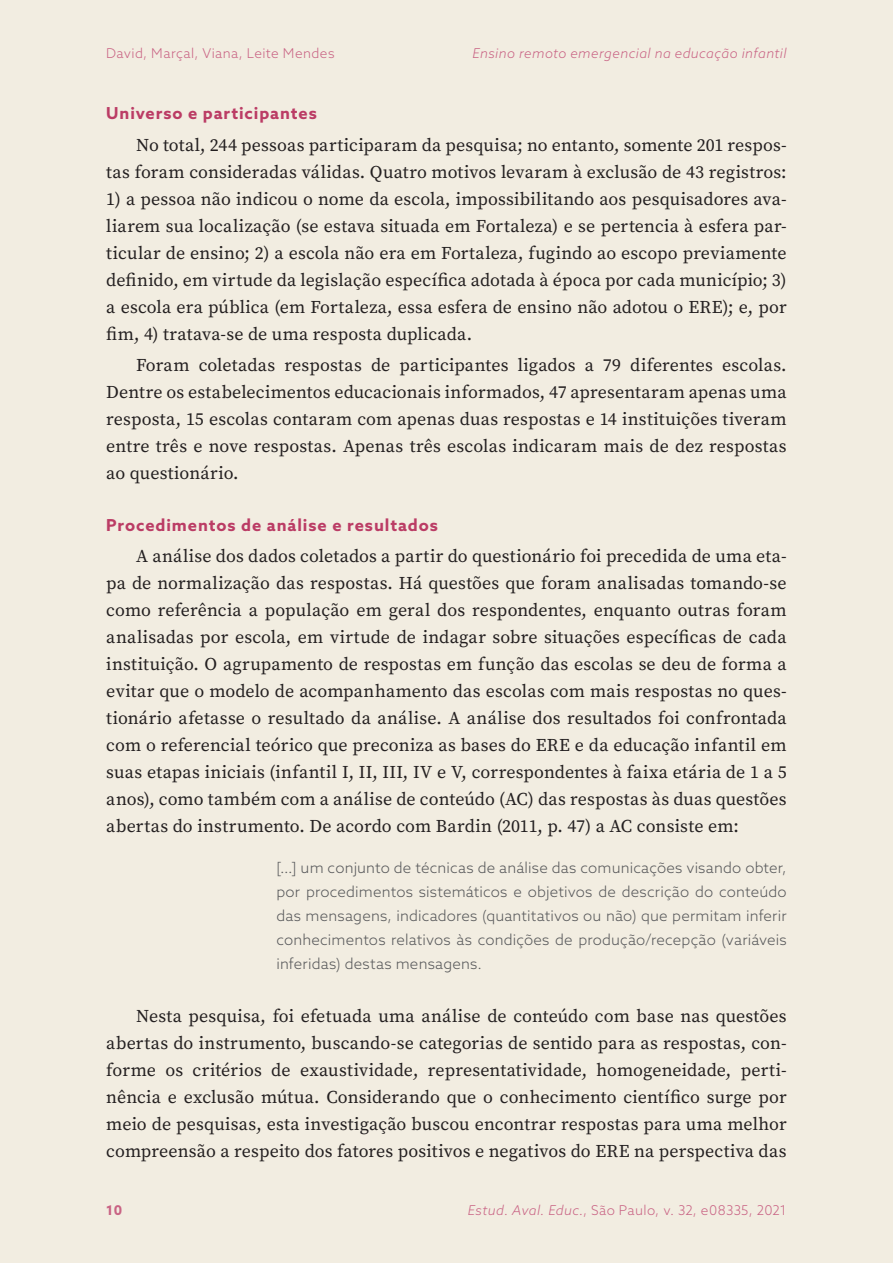
<style>
.page{position:relative;width:893px;height:1263px;background:#f2ede1}
.page>*{position:absolute;margin:0;border:0;box-sizing:border-box;transform-origin:0 0}
.t1{font:18px/27px "Source Serif Variable";letter-spacing:.01em;color:#231f20;text-align:justify}
.subtitulo2{font:700 16.5px "Azo Sans";letter-spacing:.055em;color:#bb3c65}
.citacao{font:300 15px/24px "Azo Sans";letter-spacing:.01em;color:#57585a;text-align:justify}
.t2{font:300 13.5px "Azo Sans";letter-spacing:.03em;color:#c96384}
.t3{font:italic 300 13.5px "Azo Sans";letter-spacing:.03em;color:#c96384}
.t4{font:700 13.5px "Azo Sans";color:#c96384}
.s1{font-style:italic}
</style>
<div class="page">
<p class="t2" style="left:106px;top:45px;width:230px">David, Marçal, Viana, Leite Mendes</p>
<p class="t3" style="left:472px;top:45px;width:316px">Ensino remoto emergencial na educação infantil</p>
<p class="subtitulo2" style="left:106px;top:103px;width:212px">Universo e participantes</p>
<p class="t1" style="left:106px;top:131px;width:682px;text-align:right">No total, 244 pessoas participaram da pesquisa; no entanto, somente 201 respos-<br>tas foram consideradas válidas. Quatro motivos levaram à exclusão de 43 registros:</p>
<p class="t1" style="left:106px;top:185px;width:682px">1) a pessoa não indicou o nome da escola, impossibilitando aos pesquisadores ava&shy;liarem sua localização (se estava situada em Fortaleza) e se pertencia à esfera par&shy;ticular de ensino; 2) a escola não era em Fortaleza, fugindo ao escopo previamente definido, em virtude da legislação específica adotada à época por cada município; 3) a escola era pública (em Fortaleza, essa esfera de ensino não adotou o ERE); e, por fim, 4) tratava-se de uma resposta duplicada.</p>
<p class="t1" style="left:106px;top:351px;width:682px;text-indent:30px">Foram coletadas respostas de participantes ligados a 79 diferentes escolas.<br>Dentre os estabelecimentos educacionais informados, 47 apresentaram apenas uma resposta, 15 escolas contaram com apenas duas respostas e 14 instituições tiveram entre três e nove respostas. Apenas três escolas indicaram mais de dez respostas ao questionário.</p>
<p class="subtitulo2" style="left:106px;top:514px;width:333px">Procedimentos de análise e resultados</p>
<p class="t1" style="left:106px;top:543px;width:682px;text-indent:30px">A análise dos dados coletados a partir do questionário foi precedida de uma eta&shy;pa de normalização das respostas. Há questões que foram analisadas tomando-se como referência a população em geral dos respondentes, enquanto outras foram analisadas por escola, em virtude de indagar sobre situações específicas de cada instituição. O agrupamento de respostas em função das escolas se deu de forma a evitar que o modelo de acompanhamento das escolas com mais respostas no ques&shy;tionário afetasse o resultado da análise. A análise dos resultados foi confrontada com o referencial teórico que preconiza as bases do ERE e da educação infantil em suas etapas iniciais (infantil I, II, III, IV e V, correspondentes à faixa etária de 1 a 5 anos), como também com a análise de conteúdo (AC) das respostas às duas questões abertas do instrumento. De acordo com Bardin (2011, p. 47) a AC consiste em:</p>
<p class="citacao" style="left:276px;top:856px;width:512px">[...] um conjunto de técnicas de análise das comunicações visando obter, por procedimentos sistemáticos e objetivos de descrição do conteúdo das mensagens, indicadores (quantitativos ou não) que permitam inferir conhecimentos relativos às condições de produção/recepção (variáveis inferidas) destas mensagens.</p>
<p class="t1" style="left:106px;top:1002px;width:682px;text-indent:30px">Nesta pesquisa, foi efetuada uma análise de conteúdo com base nas questões abertas do instrumento, buscando-se categorias de sentido para as respostas, con&shy;forme os critérios de exaustividade, representatividade, homogeneidade, perti&shy;nência e exclusão mútua. Considerando que o conhecimento científico surge por meio de pesquisas, esta investigação buscou encontrar respostas para uma melhor compreensão a respeito dos fatores positivos e negativos do ERE na perspectiva das</p>
<p class="t4" style="left:106px;top:1201px;width:17px">10</p>
<p class="t2" style="left:468px;top:1201px;width:320px"><span class="s1">Estud. Aval. Educ.</span>, São Paulo, v. 32, e08335, 2021</p>
</div>
